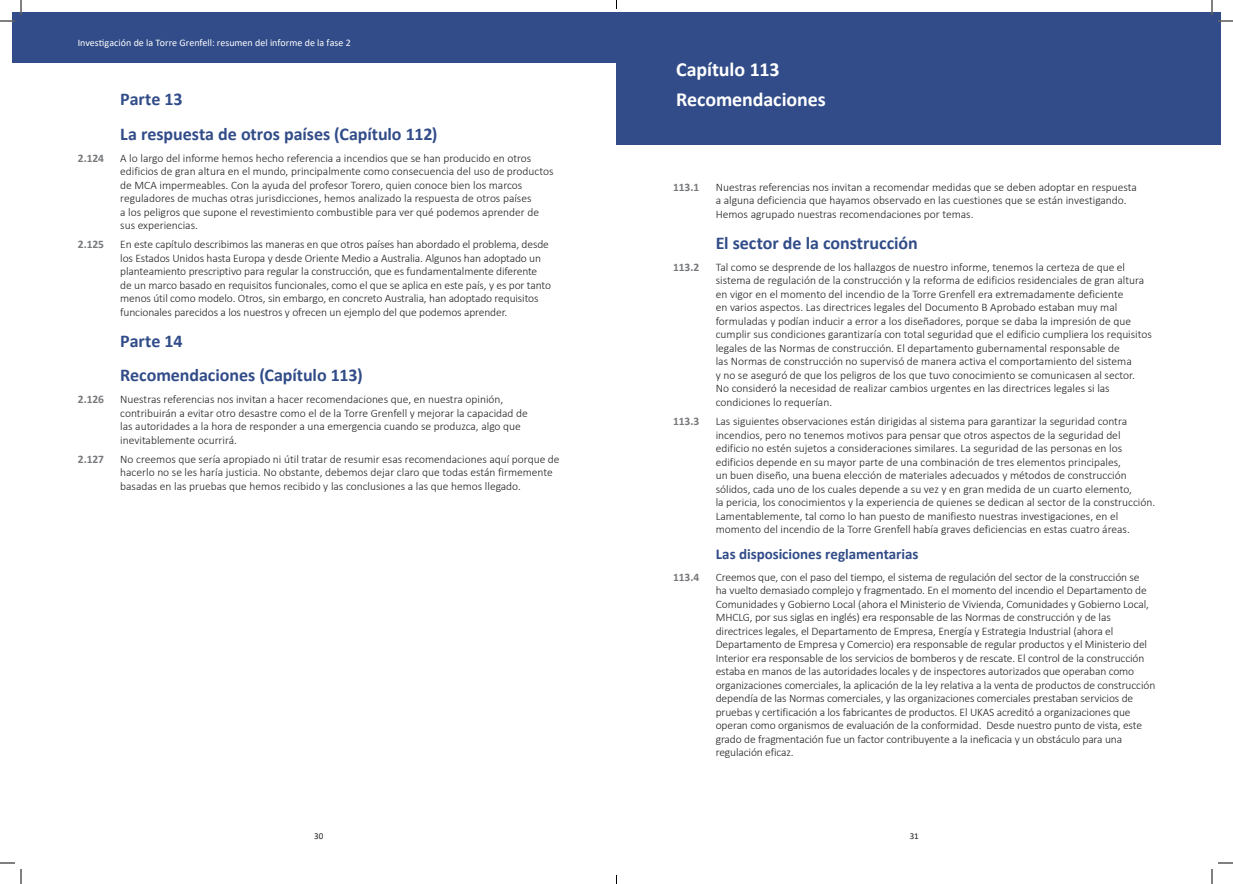
<style>
.page{position:relative;width:1233px;height:884px;background:#fff}
.page>*{position:absolute;margin:0;border:0;box-sizing:border-box;transform-origin:0 0}
.Chapter_Title{font:700 20px "Calibri";letter-spacing:-.005em;color:#fff}
.Chapter_No{font:700 20px "Calibri";letter-spacing:-.005em;color:#fff}
.AHead{font:700 18px "Calibri";letter-spacing:-.005em;color:#314c88}
.BHead{font:700 15px "Calibri";letter-spacing:-.005em;color:#314c88}
.t1{font:300 11.5px/13.5px "Calibri";color:#231f20}
.t2{font:700 11.5px "Calibri";letter-spacing:-.005em;color:#76787b}
.t3{font:10px "Calibri";color:#fff}
.t4{font:9px "Calibri";color:#231f20}
</style>
<div class="page">
<div style="left:616px;top:12px;width:604px;height:133px;background:#314c88"></div>
<div style="left:12px;top:12px;width:604px;height:51px;background:#314c88"></div>
<svg style="left:1218px;top:20px;width:15px;height:2px"></svg>
<svg style="left:1218px;top:862px;width:15px;height:2px"></svg>
<svg style="left:0;top:0;width:22px;height:22px"></svg>
<svg style="left:0;top:862px;width:22px;height:22px"></svg>
<svg style="left:1211px;top:0;width:1px;height:15px"></svg>
<svg style="left:1211px;top:869px;width:1px;height:15px"></svg>
<p class="t3" style="left:78px;top:36px;width:275px">Investigación de la Torre Grenfell: resumen del informe de la fase 2</p>
<h2 class="AHead" style="left:120px;top:87px;width:64px">Parte 13</h2>
<h2 class="AHead" style="left:120px;top:121px;width:319px">La respuesta de otros países (Capítulo 112)</h2>
<p class="t2" style="left:78px;top:150px;width:28px">2.124</p>
<p class="t1" style="left:120px;top:151px;width:435px">A lo largo del informe hemos hecho referencia a incendios que se han producido en otros edificios de gran altura en el mundo, principalmente como consecuencia del uso de productos de MCA impermeables. Con la ayuda del profesor Torero, quien conoce bien los marcos reguladores de muchas otras jurisdicciones, hemos analizado la respuesta de otros países<br>a los peligros que supone el revestimiento combustible para ver qué podemos aprender de sus experiencias.</p>
<p class="t2" style="left:78px;top:236px;width:28px">2.125</p>
<p class="t1" style="left:120px;top:238px;width:432px">En este capítulo describimos las maneras en que otros países han abordado el problema, desde los Estados Unidos hasta Europa y desde Oriente Medio a Australia. Algunos han adoptado un planteamiento prescriptivo para regular la construcción, que es fundamentalmente diferente de un marco basado en requisitos funcionales, como el que se aplica en este país, y es por tanto menos útil como modelo. Otros, sin embargo, en concreto Australia, han adoptado requisitos funcionales parecidos a los nuestros y ofrecen un ejemplo del que podemos aprender.</p>
<h2 class="AHead" style="left:120px;top:328px;width:64px">Parte 14</h2>
<h2 class="AHead" style="left:120px;top:363px;width:244px">Recomendaciones (Capítulo 113)</h2>
<p class="t2" style="left:78px;top:391px;width:28px">2.126</p>
<p class="t1" style="left:120px;top:393px;width:409px">Nuestras referencias nos invitan a hacer recomendaciones que, en nuestra opinión, contribuirán a evitar otro desastre como el de la Torre Grenfell y mejorar la capacidad de las autoridades a la hora de responder a una emergencia cuando se produzca, algo que inevitablemente ocurrirá.</p>
<p class="t2" style="left:78px;top:451px;width:28px">2.127</p>
<p class="t1" style="left:120px;top:452px;width:441px">No creemos que sería apropiado ni útil tratar de resumir esas recomendaciones aquí porque de hacerlo no se les haría justicia. No obstante, debemos dejar claro que todas están firmemente basadas en las pruebas que hemos recibido y las conclusiones a las que hemos llegado.</p>
<p class="t4" style="left:314px;top:830px;width:11px">30</p>
<h1 class="Chapter_No" style="left:676px;top:55px;width:105px">Capítulo 113</h1>
<h1 class="Chapter_Title" style="left:676px;top:85px;width:151px">Recomendaciones</h1>
<p class="t2" style="left:673px;top:179px;width:28px">113.1</p>
<p class="t1" style="left:715px;top:180px;width:422px">Nuestras referencias nos invitan a recomendar medidas que se deben adoptar en respuesta a alguna deficiencia que hayamos observado en las cuestiones que se están investigando.<br>Hemos agrupado nuestras recomendaciones por temas.</p>
<h2 class="AHead" style="left:715px;top:230px;width:204px">El sector de la construcción</h2>
<p class="t2" style="left:673px;top:259px;width:28px">113.2</p>
<p class="t1" style="left:715px;top:260px;width:438px">Tal como se desprende de los hallazgos de nuestro informe, tenemos la certeza de que el sistema de regulación de la construcción y la reforma de edificios residenciales de gran altura en vigor en el momento del incendio de la Torre Grenfell era extremadamente deficiente<br>en varios aspectos. Las directrices legales del Documento B Aprobado estaban muy mal formuladas y podían inducir a error a los diseñadores, porque se daba la impresión de que cumplir sus condiciones garantizaría con total seguridad que el edificio cumpliera los requisitos legales de las Normas de construcción. El departamento gubernamental responsable de<br>las Normas de construcción no supervisó de manera activa el comportamiento del sistema<br>y no se aseguró de que los peligros de los que tuvo conocimiento se comunicasen al sector.<br>No consideró la necesidad de realizar cambios urgentes en las directrices legales si las condiciones lo requerían.</p>
<p class="t2" style="left:673px;top:413px;width:28px">113.3</p>
<p class="t1" style="left:715px;top:414px;width:441px">Las siguientes observaciones están dirigidas al sistema para garantizar la seguridad contra incendios, pero no tenemos motivos para pensar que otros aspectos de la seguridad del edificio no estén sujetos a consideraciones similares. La seguridad de las personas en los edificios depende en su mayor parte de una combinación de tres elementos principales,<br>un buen diseño, una buena elección de materiales adecuados y métodos de construcción sólidos, cada uno de los cuales depende a su vez y en gran medida de un cuarto elemento,<br>la pericia, los conocimientos y la experiencia de quienes se dedican al sector de la construcción.<br>Lamentablemente, tal como lo han puesto de manifiesto nuestras investigaciones, en el momento del incendio de la Torre Grenfell había graves deficiencias en estas cuatro áreas.</p>
<h3 class="BHead" style="left:715px;top:543px;width:204px">Las disposiciones reglamentarias</h3>
<p class="t2" style="left:673px;top:569px;width:28px">113.4</p>
<p class="t1" style="left:715px;top:570px;width:441px">Creemos que, con el paso del tiempo, el sistema de regulación del sector de la construcción se<br>ha vuelto demasiado complejo y fragmentado. En el momento del incendio el Departamento de Comunidades y Gobierno Local (ahora el Ministerio de Vivienda, Comunidades y Gobierno Local, MHCLG, por sus siglas en inglés) era responsable de las Normas de construcción y de las directrices legales, el Departamento de Empresa, Energía y Estrategia Industrial (ahora el Departamento de Empresa y Comercio) era responsable de regular productos y el Ministerio del Interior era responsable de los servicios de bomberos y de rescate. El control de la construcción estaba en manos de las autoridades locales y de inspectores autorizados que operaban como organizaciones comerciales, la aplicación de la ley relativa a la venta de productos de construcción dependía de las Normas comerciales, y las organizaciones comerciales prestaban servicios de pruebas y certificación a los fabricantes de productos. El UKAS acreditó a organizaciones que operan como organismos de evaluación de la conformidad. Desde nuestro punto de vista, este grado de fragmentación fue un factor contribuyente a la ineficacia y un obstáculo para una regulación eficaz.</p>
<p class="t4" style="left:909px;top:830px;width:11px">31</p>
</div>
